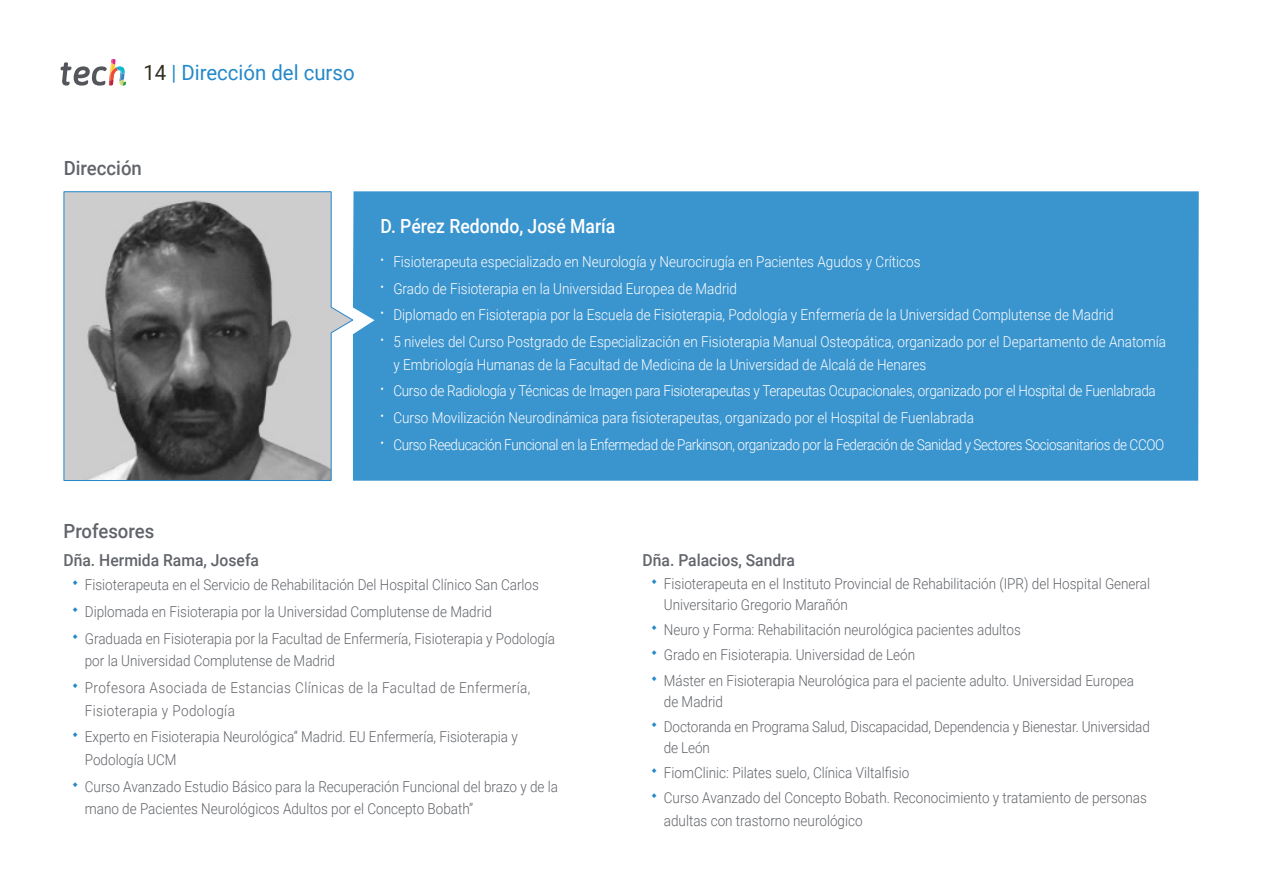
<style>
.page{position:relative;width:1263px;height:893px;background:#fff}
.page>*{position:absolute;margin:0;border:0;box-sizing:border-box;transform-origin:0 0}
.t1{font:21px "Roboto";color:#2488c9}
.t2{font:500 19.5px "Roboto";color:#fff;scale:.9 1}
.t3{font:500 19.5px "Roboto";color:#61646a;scale:.95 1}
.t4{font:500 16.5px "Roboto";color:#61646a;scale:.95 1}
.t5{font:300 15px/25.2px "Roboto";color:#61646a;scale:.9 1}
.t6{font:300 15px/22.5px "Roboto";color:#fff;scale:.9 1}
.t7{font:300 15px "Roboto";letter-spacing:-.03em;color:#fff;scale:.9 1}
.t8{font:300 15px "Roboto";letter-spacing:-.02em;color:#fff;scale:.9 1}
.t9{font:300 15px/26.7px "Roboto";letter-spacing:.03em;color:#61646a;scale:.9 1}
.s1{color:#312e20}
</style>
<div class="page">
<svg style="left:61px;top:59px;width:65px;height:27px"></svg>
<div style="left:353px;top:191px;width:846px;height:290px;background:#3a94ce"></div>
<svg style="left:64px;top:191px;width:289px;height:290px;background:#8e8f90"></svg>
<h1 class="t1" style="left:144px;top:57px;width:213px"><span class="s1">14</span> | Dirección del curso</h1>
<h2 class="t3" style="left:64px;top:155px;width:84px">Dirección</h2>
<h2 class="t2" style="left:381px;top:212px;width:262px">D. Pérez Redondo, José María</h2>
<p class="t6" style="left:381px;top:250px;width:601px"><sup>•</sup> Fisioterapeuta especializado en Neurología y Neurocirugía en Pacientes Agudos y Críticos</p>
<p class="t6" style="left:381px;top:277px;width:398px"><sup>•</sup> Grado de Fisioterapia en la Universidad Europea de Madrid</p>
<p class="t6" style="left:381px;top:303px;width:816px"><sup>•</sup> Diplomado en Fisioterapia por la Escuela de Fisioterapia, Podología y Enfermería de la Universidad Complutense de Madrid</p>
<p class="t6" style="left:393px;top:330px;width:860px;text-indent:-13px"><sup>•</sup> 5 niveles del Curso Postgrado de Especialización en Fisioterapia Manual Osteopática, organizado por el Departamento de Anatomía y Embriología Humanas de la Facultad de Medicina de la Universidad de Alcalá de Henares</p>
<p class="t8" style="left:381px;top:381px;width:863px"><sup>•</sup> Curso de Radiología y Técnicas de Imagen para Fisioterapeutas y Terapeutas Ocupacionales, organizado por el Hospital de Fuenlabrada</p>
<p class="t6" style="left:381px;top:406px;width:661px"><sup>•</sup> Curso Movilización Neurodinámica para fisioterapeutas, organizado por el Hospital de Fuenlabrada</p>
<p class="t7" style="left:381px;top:434px;width:872px"><sup>•</sup> Curso Reeducación Funcional en la Enfermedad de Parkinson, organizado por la Federación de Sanidad y Sectores Sociosanitarios de CCOO</p>
<h2 class="t3" style="left:64px;top:517px;width:97px">Profesores</h2>
<p class="t4" style="left:64px;top:548px;width:207px">Dña. Hermida Rama, Josefa</p>
<p class="t5" style="left:85px;top:571px;width:524px;line-height:26.7px">Fisioterapeuta en el Servicio de Rehabilitación Del Hospital Clínico San Carlos<br>Diplomada en Fisioterapia por la Universidad Complutense de Madrid<br>Graduada en Fisioterapia por la Facultad de Enfermería, Fisioterapia y Podología</p>
<p class="t9" style="left:85px;top:647px;width:497px">por la Universidad Complutense de Madrid<br>Profesora Asociada de Estancias Clínicas de la Facultad de Enfermería,</p>
<p class="t5" style="left:85px;top:696px;width:483px;line-height:26.7px">Fisioterapia y Podología<br>Experto en Fisioterapia Neurológica” Madrid. EU Enfermería, Fisioterapia y</p>
<p class="t5" style="left:85px;top:746px;width:527px;line-height:26.7px">Podología UCM<br>Curso Avanzado Estudio Básico para la Recuperación Funcional del brazo y de la</p>
<p class="t5" style="left:85px;top:796px;width:433px">mano de Pacientes Neurológicos Adultos por el Concepto Bobath”</p>
<p class="t4" style="left:643px;top:548px;width:162px">Dña. Palacios, Sandra</p>
<p class="t5" style="left:664px;top:572px;width:542px;line-height:21px">Fisioterapeuta en el Instituto Provincial de Rehabilitación (IPR) del Hospital General<br>Universitario Gregorio Marañón</p>
<p class="t5" style="left:664px;top:617px;width:524px">Neuro y Forma: Rehabilitación neurológica pacientes adultos<br>Grado en Fisioterapia. Universidad de León<br>Máster en Fisioterapia Neurológica para el paciente adulto. Universidad Europea</p>
<p class="t5" style="left:664px;top:688px;width:541px">de Madrid<br>Doctoranda en Programa Salud, Discapacidad, Dependencia y Bienestar. Universidad</p>
<p class="t5" style="left:664px;top:734px;width:538px">de León<br>FiomClinic: Pilates suelo, Clínica Viltalfisio<br>Curso Avanzado del Concepto Bobath. Reconocimiento y tratamiento de personas</p>
<p class="t5" style="left:664px;top:807px;width:222px">adultas con trastorno neurológico</p>
</div>
